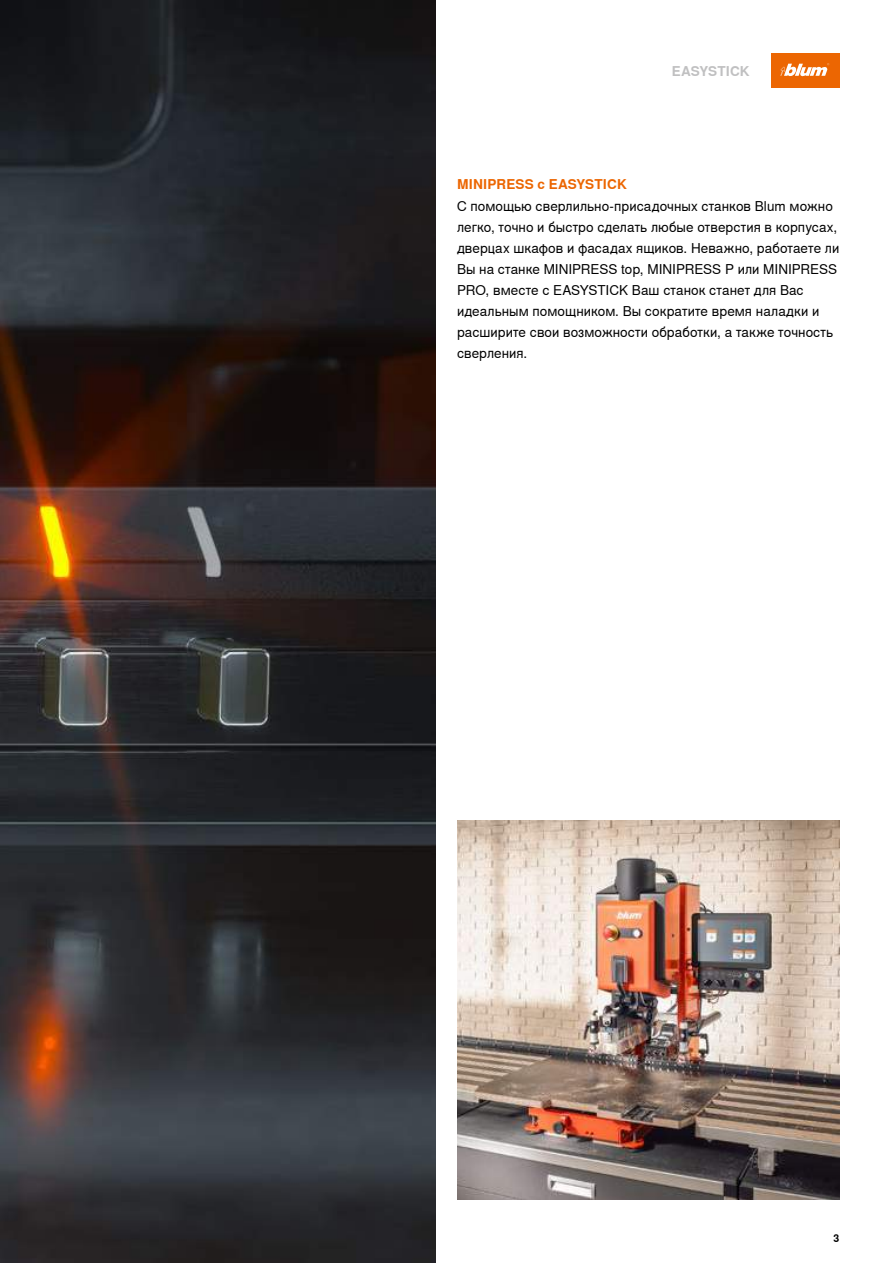
<style>
.page{position:relative;width:893px;height:1263px;background:#fff}
.page>*{position:absolute;margin:0;border:0;box-sizing:border-box;transform-origin:0 0}
.t1{font:13.5px/21px "Nimbus Sans Global";letter-spacing:.005em;color:#000}
.t2{font:700 13.5px "Nimbus Sans Global";letter-spacing:.015em;color:#ec6602}
.t3{font:700 13.5px "Nimbus Sans Global";letter-spacing:.01em;color:#c0c0c1}
.t4{font:700 10.5px "Nimbus Sans Global";color:#000}
</style>
<div class="page">
<div style="left:771px;top:54px;width:68px;height:34px;background:#ec6602"></div>
<svg style="left:780px;top:63px;width:49px;height:13px"></svg>
<img style="left:0;top:0;width:436px;height:1263px">
<img style="left:457px;top:821px;width:382px;height:379px">
<p class="t3" style="left:672px;top:63px;width:79px">EASYSTICK</p>
<p class="t2" style="left:457px;top:177px;width:171px">MINIPRESS с EASYSTICK</p>
<p class="t1" style="left:457px;top:195px;width:384px">С помощью сверлильно-присадочных станков Blum можно легко, точно и быстро сделать любые отверстия в корпусах, дверцах шкафов и фасадах ящиков. Неважно, работаете ли Вы на станке MINIPRESS top, MINIPRESS P или MINIPRESS PRO, вместе с EASYSTICK Ваш станок станет для Вас идеальным помощником. Вы сократите время наладки и расширите свои возможности обработки, а также точность сверления.</p>
<p class="t4" style="left:833px;top:1232px;width:7px">3</p>
</div>
